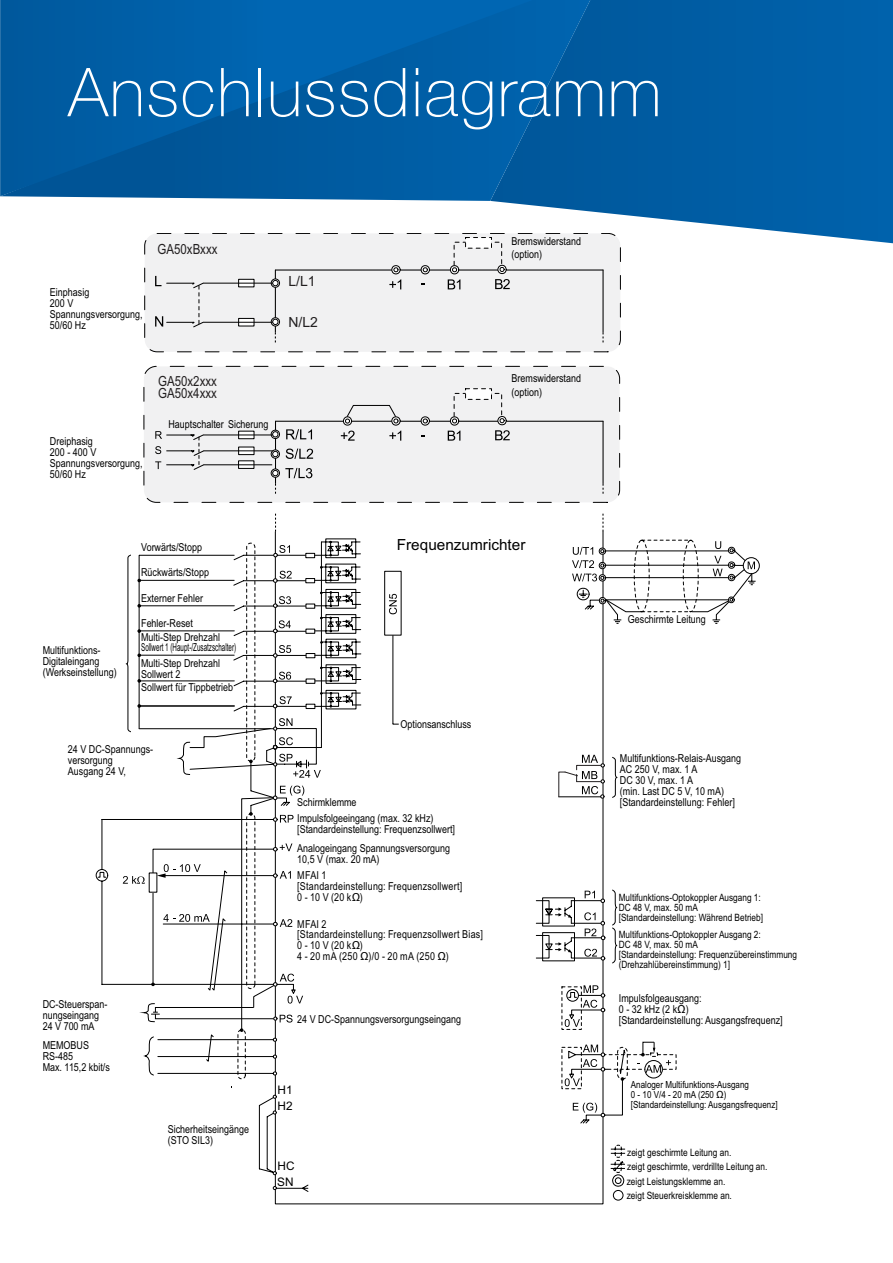
<style>
.page{position:relative;width:893px;height:1263px;background:#fff}
.page>*{position:absolute;margin:0;border:0;box-sizing:border-box;transform-origin:0 0}
.t1{font:100 67.5px "Helvetica Neue LTW1 G";letter-spacing:.025em;color:#fff}
.t2{font:15.3px "Arial";color:#000}
.t3{font:13.95px "Arial Narrow";color:#221f20}
.t4{font:13.95px "Arial";color:#221f20}
.t5{font:11.85px/15.6px "Arial";color:#000}
.t6{font:10.95px/10.9px "Arial Narrow";color:#000}
.t7{font:10.95px/10.9px "Arial Narrow";letter-spacing:.02em;color:#000}
.t8{font:10.95px/15.6px "Arial Narrow";color:#000;scale:.7 1}
.t9{font:10.2px/14.1px "Arial Narrow";color:#000}
.t10{font:10.05px/10.1px "Arial Narrow";color:#000}
.t11{font:9.75px/9.8px "Arial Narrow";color:#000}
</style>
<div class="page">
<svg style="left:491px;top:0;width:402px;height:243px;background:#176cad"></svg>
<svg style="left:0;top:0;width:590px;height:201px;background:#1569a9"></svg>
<svg style="left:1px;top:0;width:532px;height:196px;background:#005da5"></svg>
<hr style="left:0;top:0;width:1px;height:196px;background:#2a72aa">
<svg style="left:612px;top:1161px;width:12px;height:26px"></svg>
<div style="left:613px;top:1190px;width:10px;height:10px;border:1px solid #000;border-radius:50%"></div>
<svg style="left:612px;top:889px;width:6px;height:74px"></svg>
<div style="left:238px;top:1030px;width:8px;height:49px;border:1px dashed #000;border-radius:4px"></div>
<hr style="left:393px;top:635px;width:1px;height:89px;background:#000">
<svg style="left:561px;top:985px;width:115px;height:139px"></svg>
<svg style="left:96px;top:538px;width:265px;height:537px"></svg>
<svg style="left:536px;top:891px;width:69px;height:70px"></svg>
<svg style="left:389px;top:594px;width:8px;height:20px"></svg>
<div style="left:743px;top:557px;width:17px;height:17px;border:1px solid #000;border-radius:50%"></div>
<svg style="left:572px;top:540px;width:184px;height:84px"></svg>
<svg style="left:258px;top:1094px;width:51px;height:98px"></svg>
<svg style="left:612px;top:757px;width:6px;height:41px"></svg>
<svg style="left:558px;top:755px;width:47px;height:44px"></svg>
<div style="left:144px;top:366px;width:476px;height:136px;background:#f1f1f2;border-radius:12px"></div>
<div style="left:144px;top:366px;width:476px;height:137px;border:1px dashed #000;border-radius:12px"></div>
<div style="left:145px;top:233px;width:475px;height:119px;background:#f1f1f2;border-radius:12px"></div>
<div style="left:144px;top:233px;width:477px;height:119px;border:1px dashed #000;border-radius:12px"></div>
<hr style="left:275px;top:269px;width:328px;height:2px;background:#000">
<svg style="left:420px;top:265px;width:10px;height:10px"></svg>
<div style="left:465px;top:237px;width:27px;height:11px;background:#fff;border:1px dashed #000"></div>
<svg style="left:275px;top:513px;width:1px;height:19px"></svg>
<svg style="left:602px;top:513px;width:1px;height:19px"></svg>
<hr style="left:275px;top:421px;width:328px;height:1px;background:#000">
<div style="left:465px;top:388px;width:27px;height:12px;background:#fff;border:1px dashed #000"></div>
<hr style="left:275px;top:421px;width:1px;height:62px;background:#000">
<svg style="left:286px;top:429px;width:26px;height:10px"></svg>
<svg style="left:286px;top:449px;width:27px;height:10px"></svg>
<svg style="left:285px;top:468px;width:27px;height:10px"></svg>
<div style="left:271px;top:469px;width:9px;height:9px;border:1px solid #000;border-radius:50%"></div>
<svg style="left:272px;top:470px;width:6px;height:6px"></svg>
<div style="left:271px;top:450px;width:9px;height:8px;border:1px solid #000;border-radius:50%"></div>
<svg style="left:272px;top:451px;width:6px;height:6px"></svg>
<div style="left:271px;top:430px;width:9px;height:9px;border:1px solid #000;border-radius:50%"></div>
<svg style="left:272px;top:431px;width:6px;height:6px"></svg>
<hr style="left:275px;top:270px;width:1px;height:62px;background:#000">
<hr style="left:602px;top:270px;width:2px;height:62px;background:#000">
<svg style="left:602px;top:332px;width:2px;height:10px"></svg>
<hr style="left:602px;top:421px;width:2px;height:62px;background:#000">
<svg style="left:602px;top:483px;width:2px;height:11px"></svg>
<div style="left:271px;top:317px;width:9px;height:9px;border:1px solid #000;border-radius:50%"></div>
<svg style="left:272px;top:319px;width:6px;height:6px"></svg>
<div style="left:271px;top:279px;width:9px;height:9px;border:1px solid #000;border-radius:50%"></div>
<svg style="left:272px;top:280px;width:6px;height:6px"></svg>
<svg style="left:389px;top:265px;width:12px;height:24px"></svg>
<svg style="left:448px;top:242px;width:62px;height:47px"></svg>
<svg style="left:341px;top:393px;width:169px;height:48px"></svg>
<svg style="left:238px;top:431px;width:16px;height:8px"></svg>
<svg style="left:238px;top:447px;width:16px;height:8px"></svg>
<svg style="left:238px;top:461px;width:16px;height:8px"></svg>
<hr style="left:203px;top:434px;width:70px;height:1px;background:#000">
<hr style="left:204px;top:464px;width:68px;height:1px;background:#000">
<hr style="left:204px;top:450px;width:69px;height:1px;background:#000">
<svg style="left:238px;top:279px;width:16px;height:8px"></svg>
<hr style="left:203px;top:283px;width:70px;height:1px;background:#000">
<svg style="left:238px;top:318px;width:16px;height:8px"></svg>
<hr style="left:203px;top:322px;width:70px;height:1px;background:#000">
<svg style="left:155px;top:431px;width:50px;height:39px"></svg>
<svg style="left:155px;top:276px;width:49px;height:52px"></svg>
<h1 class="t1" style="left:68px;top:52px;width:595px">Anschlussdiagramm</h1>
<p class="t6" style="left:50px;top:286px;width:94px">Einphasig<br>200 V<br>Spannungsversorgung,<br>50/60 Hz</p>
<p class="t3" style="left:158px;top:239px;width:61px">GA50xBxxx</p>
<p class="t6" style="left:50px;top:436px;width:94px">Dreiphasig<br>200 - 400 V<br>Spannungsversorgung,<br>50/60 Hz</p>
<p class="t3" style="left:158px;top:371px;width:60px">GA50x2xxx</p>
<p class="t3" style="left:158px;top:383px;width:60px">GA50x4xxx</p>
<p class="t6" style="left:168px;top:419px;width:102px">Hauptschalter Sicherung</p>
<p class="t4" style="left:288px;top:272px;width:29px">L/L1</p>
<p class="t4" style="left:288px;top:312px;width:31px">N/L2</p>
<p class="t6" style="left:512px;top:234px;width:71px;line-height:13.2px">Bremswiderstand (option)</p>
<p class="t6" style="left:512px;top:371px;width:71px;line-height:13.4px">Bremswiderstand (option)</p>
<p class="t6" style="left:43px;top:644px;width:76px">Multifunktions-<br>Digitaleingang (Werkseinstellung)</p>
<p class="t6" style="left:141px;top:541px;width:62px">Vorwärts/Stopp</p>
<p class="t6" style="left:141px;top:566px;width:69px">Rückwärts/Stopp</p>
<p class="t6" style="left:141px;top:592px;width:63px">Externer Fehler</p>
<p class="t6" style="left:141px;top:616px;width:80px;line-height:13.6px">Fehler-Reset<br>Multi-Step Drehzahl</p>
<p class="t8" style="left:141px;top:639px;width:137px">Sollwert 1 (Haupt-/Zusatzschalter)<br>Multi-Step Drehzahl</p>
<p class="t6" style="left:141px;top:667px;width:94px;line-height:13px">Sollwert 2<br>Sollwert für Tippbetrieb</p>
<p class="t6" style="left:68px;top:743px;width:87px">24 V DC-Spannungs&shy;versorgung<br>Ausgang 24 V,</p>
<p class="t6" style="left:43px;top:998px;width:66px">DC-Steuerspan&shy;nungseingang<br>24 V 700 mA</p>
<p class="t6" style="left:43px;top:1039px;width:69px">MEMOBUS<br>RS-485<br>Max. 115,2 kbit/s</p>
<p class="t6" style="left:168px;top:1123px;width:83px">Sicherheitseingänge (STO SIL3)</p>
<h2 class="t2" style="left:397px;top:535px;width:130px">Frequenzumrichter</h2>
<p class="t6" style="left:401px;top:718px;width:72px">Optionsanschluss</p>
<p class="t6" style="left:297px;top:793px;width:138px;line-height:16.8px">Schirmklemme<br>Impulsfolgeeingang (max. 32 kHz)</p>
<p class="t6" style="left:297px;top:820px;width:159px;line-height:18.6px">[Standardeinstellung: Frequenzsollwert]<br>Analogeingang Spannungsversorgung</p>
<p class="t6" style="left:297px;top:851px;width:84px;line-height:15.9px">10,5 V (max. 20 mA)<br>MFAI 1</p>
<p class="t7" style="left:297px;top:880px;width:167px">[Standardeinstellung: Frequenzsollwert]<br>0 - 10 V (20 kΩ)</p>
<p class="t7" style="left:297px;top:918px;width:187px">MFAI 2<br>[Standardeinstellung: Frequenzsollwert Bias]<br>0 - 10 V (20 kΩ)<br>4 - 20 mA (250 Ω)/0 - 20 mA (250 Ω)</p>
<p class="t6" style="left:297px;top:1013px;width:165px">24 V DC-Spannungsversorgungseingang</p>
<p class="t5" style="left:277px;top:1082px;width:17px">H1<br>H2</p>
<p class="t5" style="left:277px;top:1158px;width:19px;line-height:16px">HC<br>SN</p>
<p class="t6" style="left:628px;top:613px;width:79px">Geschirmte Leitung</p>
<p class="t6" style="left:620px;top:752px;width:123px">Multifunktions-Relais-Ausgang<br>AC 250 V, max. 1 A<br>DC 30 V, max. 1 A<br>(min. Last DC 5 V, 10 mA) [Standardeinstellung: Fehler]</p>
<p class="t10" style="left:619px;top:892px;width:146px">Multifunktions-Optokoppler Ausgang 1:<br>DC 48 V, max. 50 mA [Standardeinstellung: Während Betrieb]</p>
<p class="t10" style="left:619px;top:929px;width:180px">Multifunktions-Optokoppler Ausgang 2:<br>DC 48 V, max. 50 mA<br>[Standardeinstellung: Frequenzübereinstimmung (Drehzahlübereinstimmung) 1]</p>
<p class="t6" style="left:619px;top:992px;width:165px">Impulsfolgeausgang:<br>0 - 32 kHz (2 kΩ)<br>[Standardeinstellung: Ausgangsfrequenz]</p>
<p class="t11" style="left:631px;top:1079px;width:148px">Analoger Multifunktions-Ausgang<br>0 - 10 V/4 - 20 mA (250 Ω) [Standardeinstellung: Ausgangsfrequenz]</p>
<p class="t9" style="left:627px;top:1145px;width:142px">zeigt geschirmte Leitung an.<br>zeigt geschirmte, verdrillte Leitung an.</p>
<p class="t9" style="left:627px;top:1174px;width:107px">zeigt Leistungsklemme an. zeigt Steuerkreisklemme an.</p>
</div>
